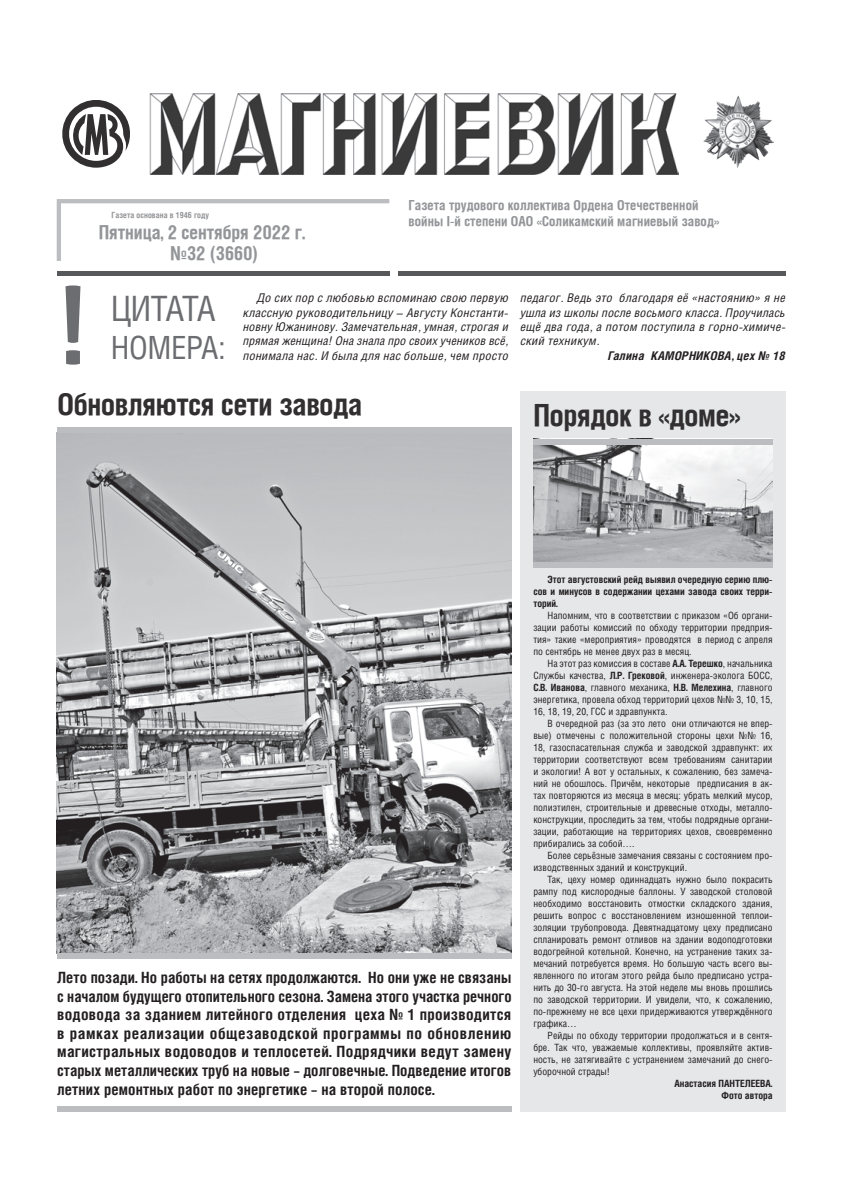
<style>
.page{position:relative;width:848px;height:1202px;background:#fff}
.page>*{position:absolute;margin:0;border:0;box-sizing:border-box;transform-origin:0 0}
.t1{font:700 110px "Glober";color:#6c6d70}
.helios_text{font:35px "Helios Cond";letter-spacing:-.065em;color:#6c6d70}
.helios_text-2{font:32px "Helios Cond";letter-spacing:-.015em;color:#6c6d70}
.news-head{font:700 30px "Helios Cond";letter-spacing:-.01em;color:#312f30}
.t2{font:700 18.9px "Helios Cond";letter-spacing:-.005em;color:#939598}
.vrezka{font:700 15.5px/18.6px "Helios Cond C";letter-spacing:.01em;color:#231f20;text-align:justify}
.lit{font:700 13.6px "Helios Cond";letter-spacing:.005em;color:#939598}
.helios_text-3{font:italic 12px/14.4px "Helios Cond C";letter-spacing:.02em;color:#231f20;text-align:justify;scale:1.05 1}
.helios_text-4{font:italic 700 12px "Helios Cond C";letter-spacing:.02em;color:#231f20;scale:1.05 1}
.text{font:10px/12px "Helios Cond C";color:#231f20;text-align:justify}
.text-2{font:700 10px/12px "Helios Cond C";color:#231f20;text-align:justify}
.lit-2{font:700 8.3px "Helios Cond";letter-spacing:.01em;color:#939598}
.s1{font-weight:700}
</style>
<div class="page">
<img style="left:57px;top:433px;width:454px;height:520px">
<svg style="left:57px;top:199px;width:332px;height:62px"></svg>
<svg style="left:62px;top:100px;width:68px;height:68px"></svg>
<img style="left:703px;top:96px;width:70px;height:72px">
<div style="left:57px;top:271px;width:332px;height:5px;background:#57585a"></div>
<div style="left:398px;top:271px;width:387px;height:5px;background:#57585a"></div>
<img style="left:150px;top:93px;width:528px;height:82px">
<div style="left:57px;top:1106px;width:454px;height:6px;background:#bcbdc0"></div>
<div style="left:57px;top:427px;width:454px;height:6px;background:#bcbdc0"></div>
<div style="left:520px;top:391px;width:265px;height:720px;background:#e6e7e9"></div>
<div style="left:57px;top:953px;width:454px;height:6px;background:#bcbdc0"></div>
<img style="left:533px;top:444px;width:239px;height:118px">
<div style="left:533px;top:439px;width:239px;height:5px;background:#bcbdc0"></div>
<div style="left:533px;top:562px;width:239px;height:6px;background:#bcbdc0"></div>
<p class="lit-2" style="left:111px;top:210px;width:99px">Газета основана в 1946 году</p>
<p class="t2" style="left:99px;top:221px;width:208px">Пятница, 2 сентября 2022 г.</p>
<p class="t2" style="left:170px;top:243px;width:89px">№32 (3660)</p>
<p class="lit" style="left:408px;top:197px;width:291px">Газета трудового коллектива Ордена Отечественной</p>
<p class="lit" style="left:408px;top:213px;width:312px">войны I-й степени ОАО «Соликамский магниевый завод»</p>
<p class="t1" style="left:57px;top:249px;width:33px">!</p>
<p class="helios_text-3" style="left:243px;top:291px;width:254px;text-indent:14px">До сих пор с любовью вспоминаю свою первую классную руководительницу – Августу Константи&shy;новну Южанинову. Замечательная, умная, строгая и прямая женщина! Она знала про своих учеников всё, понимала нас. И была для нас больше, чем просто</p>
<p class="helios_text-3" style="left:520px;top:291px;width:254px">педагог. Ведь это благодаря её «настоянию» я не ушла из школы после восьмого класса. Проучилась ещё два года, а потом поступила в горно-химиче&shy;ский техникум.</p>
<p class="helios_text" style="left:111px;top:287px;width:106px">ЦИТАТА</p>
<p class="helios_text-2" style="left:111px;top:329px;width:116px">НОМЕРА:</p>
<p class="news-head" style="left:57px;top:388px;width:306px">Обновляются сети завода</p>
<p class="news-head" style="left:533px;top:398px;width:208px">Порядок в «доме»</p>
<p class="helios_text-4" style="left:608px;top:348px;width:170px">Галина КАМОРНИКОВА, цех № 18</p>
<p class="vrezka" style="left:57px;top:968px;width:456px">Лето позади. Но работы на сетях продолжаются. Но они уже не связаны с началом будущего отопительного сезона. Замена этого участка речного водовода за зданием литейного отделения цеха № 1 производится в рамках реализации общезаводской программы по обновлению магистральных водоводов и теплосетей. Подрядчики ведут замену старых металлических труб на новые – долговечные. Подведение итогов летних ремонтных работ по энергетике – на второй полосе.</p>
<p class="text-2" style="left:533px;top:573px;width:241px;text-indent:14px">Этот августовский рейд выявил очередную серию плю&shy;сов и минусов в содержании цехами завода своих терри&shy;торий.</p>
<p class="text" style="left:533px;top:609px;width:241px;text-indent:14px">Напомним, что в соответствии с приказом «Об органи&shy;зации работы комиссий по обходу территории предприя&shy;тия» такие «мероприятия» проводятся в период с апреля по сентябрь не менее двух раз в месяц.</p>
<p class="text" style="left:533px;top:657px;width:241px;text-indent:14px">На этот раз комиссия в составе <span class="s1">А.А. Терешко</span>, начальника Службы качества, <span class="s1">Л.Р. Грековой</span>, инженера-эколога БОСС, <span class="s1">С.В. Иванова</span>, главного механика, <span class="s1">Н.В. Мелехина</span>, главного энергетика, провела обход территорий цехов №№ 3, 10, 15, 16, 18, 19, 20, ГСС и здравпункта.</p>
<p class="text" style="left:533px;top:717px;width:241px;text-indent:14px">В очередной раз (за это лето они отличаются не впер&shy;вые) отмечены с положительной стороны цехи №№ 16, 18, газоспасательная служба и заводской здравпункт: их территории соответствуют всем требованиям санитарии и экологии! А вот у остальных, к сожалению, без замеча&shy;ний не обошлось. Причём, некоторые предписания в ак&shy;тах повторяются из месяца в месяц: убрать мелкий мусор, полиэтилен, строительные и древесные отходы, металло&shy;конструкции, проследить за тем, чтобы подрядные органи&shy;зации, работающие на территориях цехов, своевременно прибирались за собой….</p>
<p class="text" style="left:533px;top:849px;width:241px;text-indent:14px">Более серьёзные замечания связаны с состоянием про&shy;изводственных зданий и конструкций.</p>
<p class="text" style="left:533px;top:873px;width:241px;text-indent:14px">Так, цеху номер одиннадцать нужно было покрасить рампу под кислородные баллоны. У заводской столовой необходимо восстановить отмостки складского здания, решить вопрос с восстановлением изношенной теплои&shy;золяции трубопровода. Девятнадцатому цеху предписано спланировать ремонт отливов на здании водоподготовки водогрейной котельной. Конечно, на устранение таких за&shy;мечаний потребуется время. Но большую часть всего вы&shy;явленного по итогам этого рейда было предписано устра&shy;нить до 30-го августа. На этой неделе мы вновь прошлись по заводской территории. И увидели, что, к сожалению, по-прежнему не все цехи придерживаются утверждённого графика…</p>
<p class="text" style="left:533px;top:1029px;width:241px;text-indent:14px">Рейды по обходу территории продолжаться и в сентя&shy;бре. Так что, уважаемые коллективы, проявляйте актив&shy;ность, не затягивайте с устранением замечаний до снего&shy;уборочной страды!</p>
<p class="text-2" style="left:674px;top:1077px;width:100px">Анастасия ПАНТЕЛЕЕВА.</p>
<p class="text-2" style="left:721px;top:1089px;width:53px">Фото автора</p>
</div>
